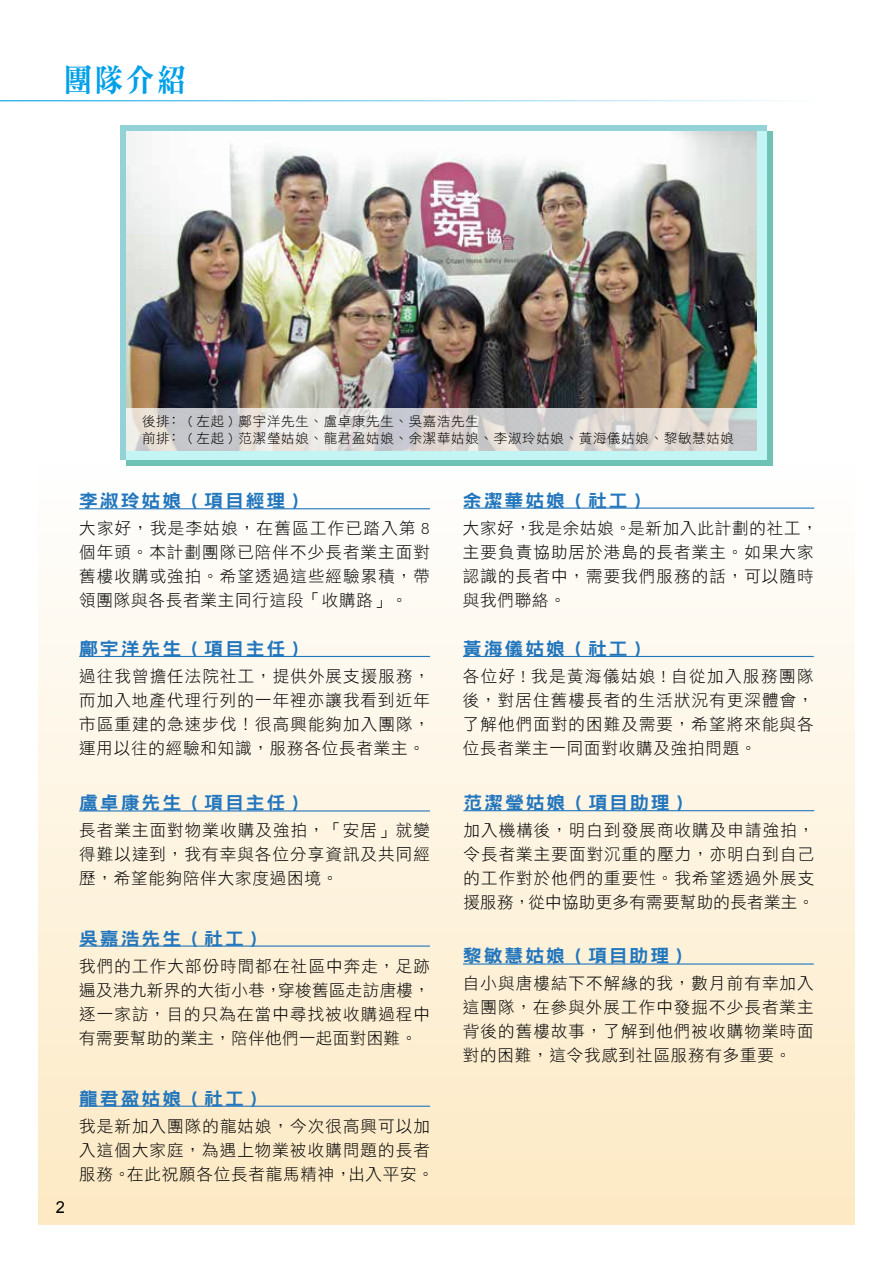
<style>
.page{position:relative;width:893px;height:1263px;background:#fff}
.page>*{position:absolute;margin:0;border:0;box-sizing:border-box;transform-origin:0 0}
.t1{font:31.5px "DF Ming Std W9";color:#00a0e9;scale:.9 1}
.t2{font:18px "DF Hei Std W9";letter-spacing:.1em;color:#2276bd;scale:1.05 1}
.t3{font:16.5px/24px "DF Hei Std W3";letter-spacing:.065em;color:#000;text-align:justify}
.t4{font:16.5px "Arial";color:#000}
.t5{font:13.5px/16.5px "DF Hei Std W3";letter-spacing:.05em;color:#000}
</style>
<div class="page">
<div style="left:38px;top:38px;width:817px;height:1187px;background:linear-gradient(to bottom,#feffff,#fdeccb)"></div>
<div style="left:126px;top:131px;width:646px;height:335px;background:#6ec3b5"></div>
<svg style="left:120px;top:125px;width:647px;height:335px;background:#b1e5e6"></svg>
<img style="left:126px;top:131px;width:630px;height:277px">
<svg style="left:126px;top:408px;width:630px;height:42px;background:#d9d6d4"></svg>
<hr style="left:0;top:100px;width:829px;height:1px;background:#00a0e9">
<hr style="left:79px;top:656px;width:351px;height:1px;background:#2276bd">
<hr style="left:79px;top:1106px;width:351px;height:1px;background:#2276bd">
<hr style="left:79px;top:945px;width:351px;height:2px;background:#2276bd">
<hr style="left:463px;top:507px;width:351px;height:2px;background:#2276bd">
<hr style="left:463px;top:656px;width:351px;height:1px;background:#2276bd">
<hr style="left:79px;top:810px;width:351px;height:1px;background:#2276bd">
<hr style="left:79px;top:508px;width:351px;height:1px;background:#2276bd">
<hr style="left:463px;top:810px;width:351px;height:1px;background:#2276bd">
<hr style="left:463px;top:963px;width:351px;height:1px;background:#2276bd">
<h1 class="t1" style="left:64px;top:63px;width:137px">團隊介紹</h1>
<p class="t5" style="left:142px;top:413px;width:593px">後排﹕ ( 左起 ) 鄺宇洋先生、盧卓康先生、吳嘉浩先生<br>前排﹕ ( 左起 ) 范潔瑩姑娘、龍君盈姑娘、余潔華姑娘、李淑玲姑娘、黃海儀姑娘、黎敏慧姑娘</p>
<p class="t2" style="left:79px;top:491px;width:210px">李淑玲姑娘 ( 項目經理 )</p>
<p class="t3" style="left:79px;top:516px;width:352px">大家好，我是李姑娘，在舊區工作已踏入第 8個年頭。本計劃團隊已陪伴不少長者業主面對舊樓收購或強拍。希望透過這些經驗累積，帶領團隊與各長者業主同行這段「收購路」。</p>
<p class="t2" style="left:79px;top:639px;width:210px">鄺宇洋先生 ( 項目主任 )</p>
<p class="t3" style="left:79px;top:664px;width:352px">過往我曾擔任法院社工，提供外展支援服務，而加入地產代理行列的一年裡亦讓我看到近年市區重建的急速步伐！很高興能夠加入團隊，運用以往的經驗和知識，服務各位長者業主。</p>
<p class="t2" style="left:79px;top:793px;width:210px">盧卓康先生 ( 項目主任 )</p>
<p class="t3" style="left:79px;top:818px;width:352px">長者業主面對物業收購及強拍，「安居」就變得難以達到，我有幸與各位分享資訊及共同經歷，希望能夠陪伴大家度過困境。</p>
<p class="t2" style="left:79px;top:928px;width:171px">吳嘉浩先生 ( 社工 )</p>
<p class="t3" style="left:79px;top:953px;width:352px">我們的工作大部份時間都在社區中奔走，足跡遍及港九新界的大街小巷，穿梭舊區走訪唐樓，逐一家訪，目的只為在當中尋找被收購過程中有需要幫助的業主，陪伴他們一起面對困難。</p>
<p class="t4" style="left:56px;top:1197px;width:11px">2</p>
<p class="t2" style="left:79px;top:1088px;width:171px">龍君盈姑娘 ( 社工 )</p>
<p class="t3" style="left:79px;top:1113px;width:356px;text-align:left">我是新加入團隊的龍姑娘，今次很高興可以加入這個大家庭，為遇上物業被收購問題的長者服務。在此祝願各位長者龍馬精神，出入平安。</p>
<p class="t2" style="left:463px;top:491px;width:171px">余潔華姑娘 ( 社工 )</p>
<p class="t3" style="left:463px;top:515px;width:356px;text-align:left">大家好，我是余姑娘。是新加入此計劃的社工，主要負責協助居於港島的長者業主。如果大家認識的長者中，需要我們服務的話，可以隨時與我們聯絡。</p>
<p class="t2" style="left:463px;top:639px;width:171px">黃海儀姑娘 ( 社工 )</p>
<p class="t3" style="left:463px;top:664px;width:352px">各位好 ! 我是黃海儀姑娘 ! 自從加入服務團隊後，對居住舊樓長者的生活狀況有更深體會，了解他們面對的困難及需要，希望將來能與各位長者業主一同面對收購及強拍問題。</p>
<p class="t2" style="left:463px;top:793px;width:210px">范潔瑩姑娘 ( 項目助理 )</p>
<p class="t3" style="left:463px;top:818px;width:352px">加入機構後，明白到發展商收購及申請強拍，令長者業主要面對沉重的壓力，亦明白到自己的工作對於他們的重要性。我希望透過外展支援服務，從中協助更多有需要幫助的長者業主。</p>
<p class="t2" style="left:463px;top:946px;width:210px">黎敏慧姑娘 ( 項目助理 )</p>
<p class="t3" style="left:463px;top:971px;width:352px">自小與唐樓結下不解緣的我，數月前有幸加入這團隊，在參與外展工作中發掘不少長者業主背後的舊樓故事，了解到他們被收購物業時面對的困難，這令我感到社區服務有多重要。</p>
</div>
